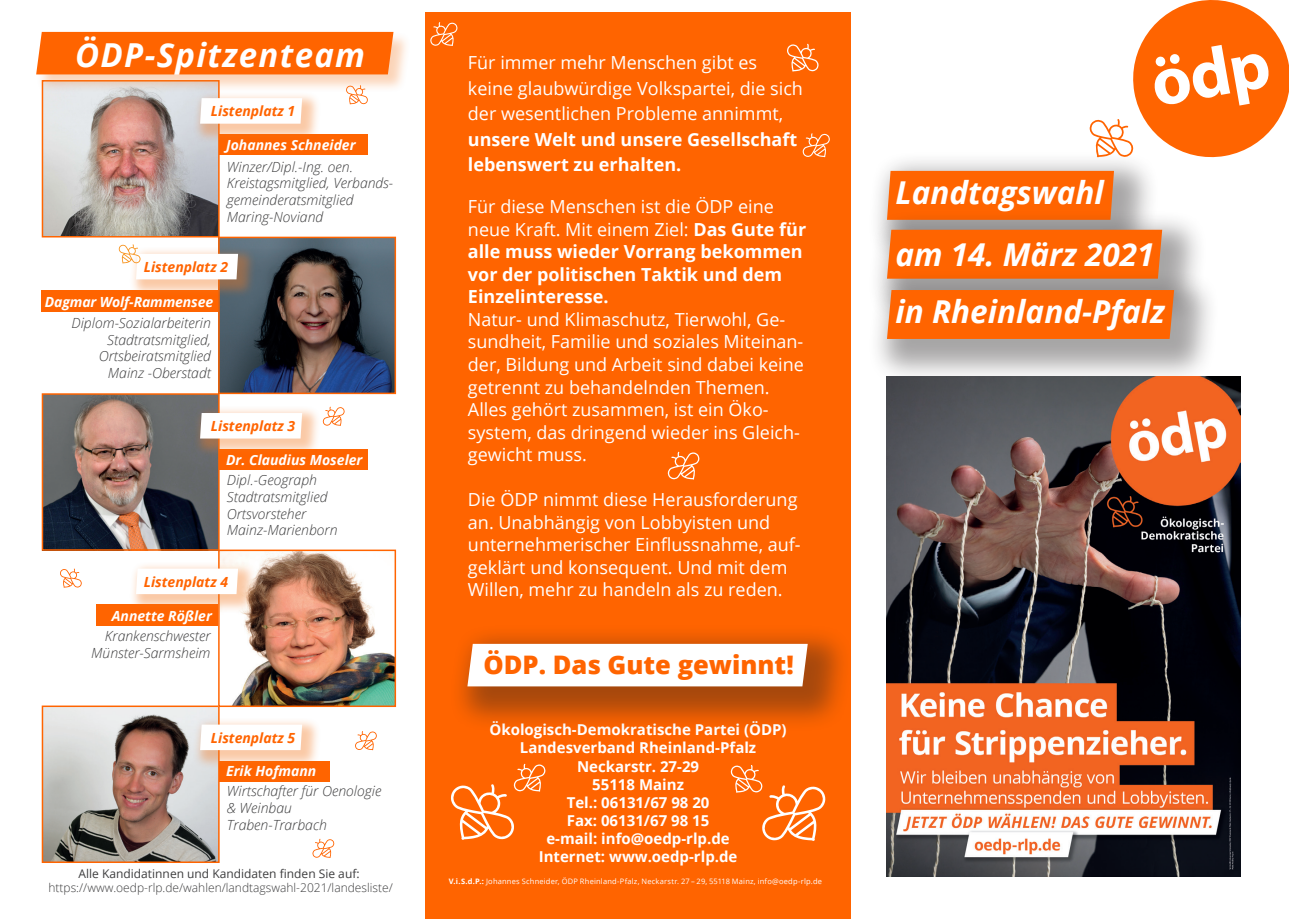
<style>
.page{position:relative;width:1289px;height:919px;background:#fff}
.page>*{position:absolute;margin:0;border:0;box-sizing:border-box;transform-origin:0 0}
.t1{font:italic 700 33px "Open Sans";letter-spacing:.04em;color:#fff}
.t2{font:italic 700 31.5px "Open Sans";color:#fff}
.t3{font:800 25.5px "Open Sans";color:#ff6400}
.t4{font:18px/22.5px "Open Sans";color:#fff}
.t5{font:700 15px "Open Sans";color:#fff}
.t6{font:italic 300 13.95px/16.8px "Open Sans";color:#3e3e3f;text-align:right}
.t7{font:italic 700 13.95px "Open Sans";color:#fff}
.t8{font:italic 700 13.95px "Open Sans";color:#ff6400}
.t9{font:300 12px "Open Sans";color:#3e3e3f}
.t10{font:12px "Open Sans";color:#3e3e3f}
.t11{font:7.5px "Open Sans";letter-spacing:.025em;color:#fff}
.s1{font-weight:700}
</style>
<div class="page">
<div style="left:219px;top:760px;width:110px;height:21px;background:#ff6400"></div>
<div style="left:97px;top:604px;width:122px;height:22px;background:#ff6400"></div>
<div style="left:219px;top:449px;width:149px;height:21px;background:#ff6400"></div>
<div style="left:41px;top:291px;width:177px;height:21px;background:#ff6400"></div>
<div style="left:219px;top:134px;width:149px;height:21px;background:#ff6400"></div>
<div style="left:425px;top:13px;width:425px;height:905px;background:#ff6400"></div>
<img style="left:45px;top:92px;width:172px;height:142px">
<div style="left:42px;top:80px;width:178px;height:157px;border:2px solid #ff6400"></div>
<img style="left:45px;top:708px;width:172px;height:151px">
<div style="left:42px;top:705px;width:178px;height:157px;border:2px solid #ff6400"></div>
<img style="left:221px;top:552px;width:172px;height:152px">
<div style="left:218px;top:549px;width:178px;height:158px;border:2px solid #ff6400"></div>
<img style="left:45px;top:396px;width:172px;height:151px">
<div style="left:42px;top:393px;width:178px;height:157px;border:2px solid #ff6400"></div>
<img style="left:221px;top:240px;width:172px;height:151px">
<div style="left:218px;top:237px;width:178px;height:157px;border:2px solid #ff6400"></div>
<div style="left:867px;top:151px;width:292px;height:115px;background:#231f20;opacity:.4"></div>
<div style="left:887px;top:171px;width:226px;height:39px;background:#ff6400"></div>
<div style="left:867px;top:210px;width:340px;height:115px;background:#231f20;opacity:.4"></div>
<div style="left:887px;top:230px;width:275px;height:40px;background:#ff6400"></div>
<div style="left:867px;top:270px;width:352px;height:115px;background:#231f20;opacity:.4"></div>
<div style="left:887px;top:290px;width:287px;height:49px;background:#ff6400"></div>
<div style="left:448px;top:624px;width:405px;height:109px;background:#231f20;opacity:.4"></div>
<div style="left:467px;top:643px;width:340px;height:43px;background:#fff"></div>
<div style="left:37px;top:32px;width:374px;height:60px;background:#f47921;opacity:.32"></div>
<div style="left:36px;top:32px;width:357px;height:42px;background:#ff6400"></div>
<div style="left:193px;top:91px;width:128px;height:52px;background:#f47921;opacity:.4"></div>
<svg style="left:200px;top:98px;width:102px;height:26px"></svg>
<div style="left:129px;top:246px;width:128px;height:53px;background:#f47921;opacity:.4"></div>
<div style="left:193px;top:406px;width:128px;height:52px;background:#f47921;opacity:.4"></div>
<svg style="left:200px;top:413px;width:102px;height:25px"></svg>
<div style="left:129px;top:561px;width:128px;height:52px;background:#f47921;opacity:.4"></div>
<svg style="left:136px;top:568px;width:102px;height:26px"></svg>
<div style="left:193px;top:717px;width:128px;height:52px;background:#f47921;opacity:.4"></div>
<svg style="left:200px;top:724px;width:102px;height:26px"></svg>
<svg style="left:1089px;top:0;width:199px;height:163px"></svg>
<svg style="left:346px;top:85px;width:22px;height:19px"></svg>
<svg style="left:119px;top:244px;width:119px;height:35px"></svg>
<svg style="left:312px;top:838px;width:22px;height:19px"></svg>
<svg style="left:60px;top:568px;width:22px;height:19px"></svg>
<svg style="left:451px;top:763px;width:94px;height:76px"></svg>
<svg style="left:730px;top:765px;width:95px;height:75px"></svg>
<svg style="left:668px;top:452px;width:31px;height:27px"></svg>
<svg style="left:802px;top:133px;width:27px;height:24px"></svg>
<svg style="left:430px;top:22px;width:27px;height:24px"></svg>
<svg style="left:355px;top:731px;width:22px;height:19px"></svg>
<svg style="left:787px;top:44px;width:31px;height:27px"></svg>
<svg style="left:323px;top:406px;width:21px;height:20px"></svg>
<img style="left:887px;top:376px;width:353px;height:500px">
<p class="t1" style="left:75px;top:32px;width:291px">ÖDP-Spitzenteam</p>
<p class="t8" style="left:211px;top:101px;width:86px">Listenplatz 1</p>
<p class="t7" style="left:226px;top:135px;width:131px">Johannes Schneider</p>
<p class="t6" style="left:227px;top:157px;width:128px">Winzer/Dipl.-Ing. oen.</p>
<p class="t6" style="left:227px;top:174px;width:168px">Kreistagsmitglied, Verbands-</p>
<p class="t6" style="left:227px;top:191px;width:128px">gemeinderatsmitglied</p>
<p class="t6" style="left:227px;top:208px;width:98px">Maring-Noviand</p>
<p class="t8" style="left:144px;top:257px;width:86px">Listenplatz 2</p>
<p class="t7" style="left:45px;top:292px;width:170px">Dagmar Wolf-Rammensee</p>
<p class="t6" style="left:71px;top:314px;width:141px">Diplom-Sozialarbeiterin</p>
<p class="t6" style="left:99px;top:331px;width:114px">Stadtratsmitglied,<br>Ortsbeiratsmitglied</p>
<p class="t6" style="left:108px;top:364px;width:104px">Mainz -Oberstadt</p>
<p class="t8" style="left:211px;top:416px;width:86px">Listenplatz 3</p>
<p class="t7" style="left:226px;top:450px;width:138px">Dr. Claudius Moseler</p>
<p class="t6" style="left:227px;top:471px;width:92px">Dipl.-Geograph</p>
<p class="t6" style="left:227px;top:488px;width:102px">Stadtratsmitglied</p>
<p class="t6" style="left:227px;top:504px;width:81px">Ortsvorsteher</p>
<p class="t6" style="left:227px;top:521px;width:112px">Mainz-Marienborn</p>
<p class="t8" style="left:144px;top:571px;width:86px">Listenplatz 4</p>
<p class="t7" style="left:112px;top:605px;width:102px">Annette Rößler</p>
<p class="t6" style="left:105px;top:627px;width:107px">Krankenschwester</p>
<p class="t6" style="left:91px;top:643px;width:121px">Münster-Sarmsheim</p>
<p class="t8" style="left:211px;top:727px;width:86px">Listenplatz 5</p>
<p class="t7" style="left:226px;top:761px;width:92px">Erik Hofmann</p>
<p class="t6" style="left:227px;top:782px;width:156px">Wirtschafter für Oenologie</p>
<p class="t6" style="left:227px;top:799px;width:67px">&amp; Weinbau</p>
<p class="t6" style="left:227px;top:815px;width:102px">Traben-Trarbach</p>
<p class="t10" style="left:79px;top:865px;width:282px">Alle Kandidatinnen und Kandidaten finden Sie auf:</p>
<p class="t9" style="left:48px;top:879px;width:346px">https://www.oedp-rlp.de/wahlen/landtagswahl-2021/landesliste/</p>
<p class="t4" style="left:468px;top:49px;width:336px;line-height:25.5px">Für immer mehr Menschen gibt es keine glaubwürdige Volkspartei, die sich der wesentlichen Probleme annimmt, <span class="s1">unsere Welt und unsere Gesellschaft lebenswert zu erhalten.</span></p>
<p class="t4" style="left:468px;top:195px;width:340px">Für diese Menschen ist die ÖDP eine neue Kraft. Mit einem Ziel: <span class="s1">Das Gute für alle muss wieder Vorrang bekommen vor der politischen Taktik und dem Einzelinteresse.<br></span>Natur- und Klimaschutz, Tierwohl, Ge&shy;sundheit, Familie und soziales Miteinan&shy;der, Bildung und Arbeit sind dabei keine getrennt zu behandelnden Themen.<br>Alles gehört zusammen, ist ein Öko&shy;system, das dringend wieder ins Gleich&shy;gewicht muss.</p>
<p class="t4" style="left:468px;top:488px;width:334px">Die ÖDP nimmt diese Herausforderung an. Unabhängig von Lobbyisten und unternehmerischer Einflussnahme, auf&shy;geklärt und konsequent. Und mit dem Willen, mehr zu handeln als zu reden.</p>
<p class="t3" style="left:483px;top:645px;width:312px">ÖDP. Das Gute gewinnt!</p>
<p class="t5" style="left:489px;top:719px;width:299px">Ökologisch-Demokratische Partei (ÖDP)</p>
<p class="t5" style="left:520px;top:737px;width:238px">Landesverband Rheinland-Pfalz</p>
<p class="t5" style="left:577px;top:755px;width:123px">Neckarstr. 27-29</p>
<p class="t5" style="left:592px;top:773px;width:93px">55118 Mainz</p>
<p class="t5" style="left:566px;top:791px;width:144px">Tel.: 06131/67 98 20</p>
<p class="t5" style="left:567px;top:809px;width:144px">Fax: 06131/67 98 15</p>
<p class="t5" style="left:546px;top:827px;width:185px">e-mail: info@oedp-rlp.de</p>
<p class="t5" style="left:538px;top:845px;width:200px">Internet: www.oedp-rlp.de</p>
<p class="t11" style="left:449px;top:875px;width:375px"><span class="s1">V.i.S.d.P.:</span> Johannes Schneider, ÖDP Rheinland-Pfalz, Neckarstr. 27 – 29, 55118 Mainz, info@oedp-rlp.de</p>
<p class="t2" style="left:895px;top:170px;width:210px">Landtagswahl</p>
<p class="t2" style="left:895px;top:232px;width:260px">am 14. März 2021</p>
<p class="t2" style="left:895px;top:289px;width:271px">in Rheinland-Pfalz</p>
</div>
